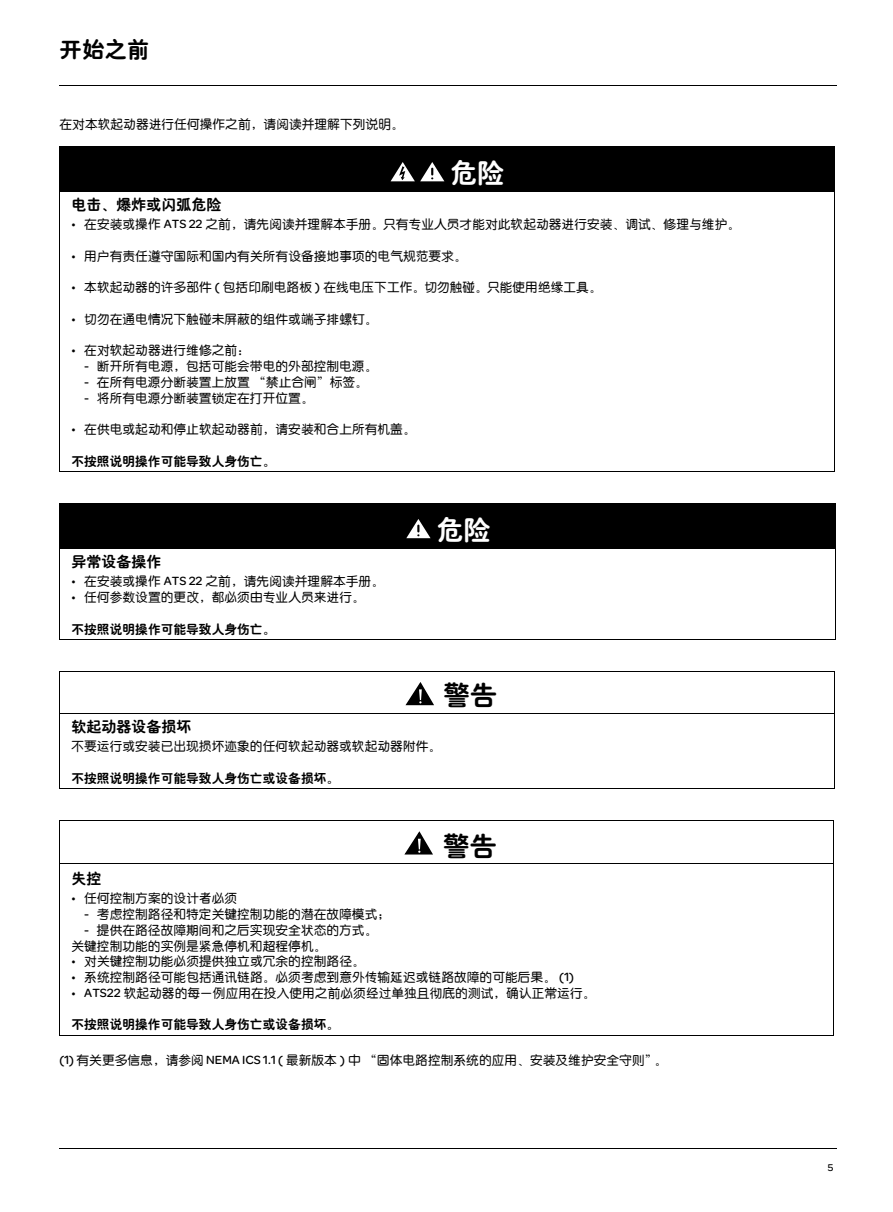
<style>
.page{position:relative;width:893px;height:1212px;background:#fff}
.page>*{position:absolute;margin:0;border:0;box-sizing:border-box;transform-origin:0 0}
.t1{font:27px "H Ye 4 gj";color:#fff}
.t2{font:27px "H Ye 4 gj";color:#000}
.t3{font:22.5px "H Ye 4 gj";color:#000}
.t4{font:15px "H Ye 4 gj";letter-spacing:.005em;color:#000}
.t5{font:12.75px/15.8px "H Ye 3 gj";letter-spacing:.005em;color:#000}
.t6{font:12.75px "H Ye 4 gj";letter-spacing:.005em;color:#000}
.t7{font:10.5px "SE Optimist";color:#000}
.s1{font-family:"SE Optimist"}
</style>
<div class="page">
<hr style="left:59px;top:85px;width:778px;height:1px;background:#000">
<hr style="left:59px;top:1148px;width:778px;height:1px;background:#000">
<div style="left:59px;top:146px;width:775px;height:45px;background:#000"></div>
<div style="left:59px;top:503px;width:776px;height:45px;background:#000"></div>
<hr style="left:59px;top:146px;width:1px;height:325px;background:#000">
<hr style="left:834px;top:146px;width:1px;height:325px;background:#000">
<hr style="left:59px;top:191px;width:775px;height:1px;background:#000">
<hr style="left:59px;top:471px;width:775px;height:1px;background:#000">
<hr style="left:59px;top:503px;width:1px;height:136px;background:#000">
<hr style="left:835px;top:503px;width:1px;height:136px;background:#000">
<hr style="left:59px;top:548px;width:777px;height:1px;background:#000">
<hr style="left:59px;top:639px;width:777px;height:1px;background:#000">
<hr style="left:59px;top:671px;width:1px;height:118px;background:#000">
<hr style="left:834px;top:671px;width:1px;height:118px;background:#000">
<hr style="left:59px;top:671px;width:775px;height:1px;background:#000">
<hr style="left:59px;top:713px;width:775px;height:1px;background:#000">
<hr style="left:59px;top:789px;width:775px;height:1px;background:#000">
<hr style="left:59px;top:821px;width:1px;height:214px;background:#000">
<hr style="left:833px;top:821px;width:1px;height:214px;background:#000">
<hr style="left:59px;top:820px;width:775px;height:1px;background:#000">
<hr style="left:59px;top:864px;width:775px;height:1px;background:#000">
<hr style="left:59px;top:1035px;width:775px;height:1px;background:#000">
<svg style="left:390px;top:162px;width:54px;height:20px"></svg>
<svg style="left:406px;top:519px;width:24px;height:19px"></svg>
<svg style="left:405px;top:682px;width:29px;height:23px"></svg>
<svg style="left:404px;top:831px;width:29px;height:24px"></svg>
<h2 class="t3" style="left:59px;top:38px;width:92px">开始之前</h2>
<p class="t5" style="left:59px;top:116px;width:346px">在对本软起动器进行任何操作之前，请阅读并理解下列说明。</p>
<h1 class="t1" style="left:450px;top:160px;width:55px">危险</h1>
<p class="t4" style="left:71px;top:197px;width:151px">电击、爆炸或闪弧危险</p>
<p class="t5" style="left:71px;top:217px;width:670px"><span class="s1">•</span> 在安装或操作 <span class="s1">ATS 22</span> 之前，请先阅读并理解本手册。只有专业人员才能对此软起动器进行安装、调试、修理与维护。</p>
<p class="t5" style="left:71px;top:248px;width:397px"><span class="s1">•</span> 用户有责任遵守国际和国内有关所有设备接地事项的电气规范要求。</p>
<p class="t5" style="left:71px;top:280px;width:532px"><span class="s1">•</span> 本软起动器的许多部件 <span class="s1">(</span> 包括印刷电路板 <span class="s1">)</span> 在线电压下工作。切勿触碰。只能使用绝缘工具。</p>
<p class="t5" style="left:71px;top:311px;width:308px"><span class="s1">•</span> 切勿在通电情况下触碰未屏蔽的组件或端子排螺钉。</p>
<p class="t5" style="left:71px;top:343px;width:180px"><span class="s1">•</span> 在对软起动器进行维修之前：</p>
<p class="t5" style="left:84px;top:358px;width:295px"><span class="s1">-</span> 断开所有电源，包括可能会带电的外部控制电源。</p>
<p class="t5" style="left:84px;top:374px;width:285px"><span class="s1">-</span> 在所有电源分断装置上放置 “禁止合闸”标签。</p>
<p class="t5" style="left:84px;top:390px;width:231px"><span class="s1">-</span> 将所有电源分断装置锁定在打开位置。</p>
<p class="t5" style="left:71px;top:421px;width:346px"><span class="s1">•</span> 在供电或起动和停止软起动器前，请安装和合上所有机盖。</p>
<p class="t6" style="left:71px;top:454px;width:205px">不按照说明操作可能导致人身伤亡。</p>
<p class="t4" style="left:71px;top:554px;width:91px">异常设备操作</p>
<p class="t5" style="left:71px;top:574px;width:314px"><span class="s1">•</span> 在安装或操作 <span class="s1">ATS 22</span> 之前，请先阅读并理解本手册。</p>
<p class="t5" style="left:71px;top:589px;width:295px"><span class="s1">•</span> 任何参数设置的更改，都必须由专业人员来进行。</p>
<p class="t6" style="left:71px;top:622px;width:205px">不按照说明操作可能导致人身伤亡。</p>
<h1 class="t1" style="left:436px;top:517px;width:55px">危险</h1>
<h1 class="t2" style="left:443px;top:682px;width:55px">警告</h1>
<p class="t4" style="left:71px;top:719px;width:121px">软起动器设备损坏</p>
<p class="t5" style="left:71px;top:739px;width:371px">不要运行或安装已出现损坏迹象的任何软起动器或软起动器附件。</p>
<p class="t6" style="left:71px;top:772px;width:269px">不按照说明操作可能导致人身伤亡或设备损坏。</p>
<h1 class="t2" style="left:443px;top:832px;width:55px">警告</h1>
<p class="t4" style="left:71px;top:871px;width:31px">失控</p>
<p class="t5" style="left:71px;top:891px;width:167px"><span class="s1">•</span> 任何控制方案的设计者必须</p>
<p class="t5" style="left:84px;top:906px;width:307px"><span class="s1">-</span> 考虑控制路径和特定关键控制功能的潜在故障模式；</p>
<p class="t5" style="left:71px;top:922px;width:307px;text-indent:13px"><span class="s1">-</span> 提供在路径故障期间和之后实现安全状态的方式。关键控制功能的实例是紧急停机和超程停机。</p>
<p class="t5" style="left:71px;top:954px;width:295px"><span class="s1">•</span> 对关键控制功能必须提供独立或冗余的控制路径。</p>
<p class="t5" style="left:71px;top:969px;width:504px"><span class="s1">•</span> 系统控制路径可能包括通讯链路。必须考虑到意外传输延迟或链路故障的可能后果。 <span class="s1">(1)</span></p>
<p class="t5" style="left:71px;top:985px;width:525px"><span class="s1">• ATS22</span> 软起动器的每一例应用在投入使用之前必须经过单独且彻底的测试，确认正常运行。</p>
<p class="t6" style="left:71px;top:1018px;width:269px">不按照说明操作可能导致人身伤亡或设备损坏。</p>
<p class="t5" style="left:59px;top:1053px;width:609px"><span class="s1">(1)</span> 有关更多信息，请参阅 <span class="s1">NEMA ICS 1.1 (</span> 最新版本 <span class="s1">)</span> 中 “固体电路控制系统的应用、安装及维护安全守则”。</p>
<p class="t7" style="left:828px;top:1163px;width:7px">5</p>
</div>
